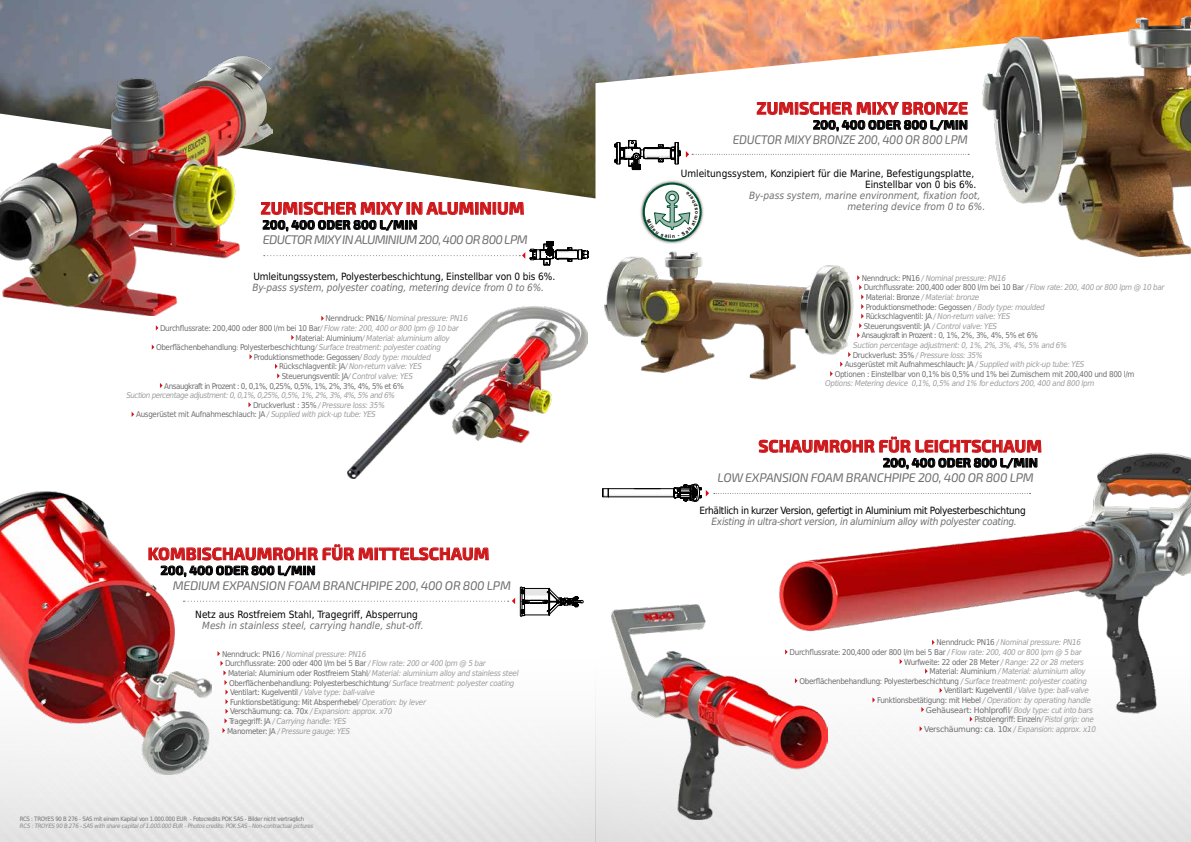
<style>
.page{position:relative;width:1191px;height:842px;background:#fff}
.page>*{position:absolute;margin:0;border:0;box-sizing:border-box;transform-origin:0 0}
.t1{font:700 17px "Exo 2.0";letter-spacing:.01em;color:#cd171a}
.t2{font:italic 12.5px "Exo 2.0";letter-spacing:-.02em;color:#706f6f}
.t3{font:700 12.5px "Exo 2.0";color:#000}
.t4{font:italic 12.5px "Exo 2.0";letter-spacing:-.05em;color:#706f6f}
.t5{font:italic 12.5px "Exo 2.0";letter-spacing:-.02em;color:#706f6f;scale:.95 1}
.t6{font:10px/11.5px "DejaVu Sans Condensed";letter-spacing:-.01em;color:#000;text-align:right}
.t7{font:italic 10px/11px "DejaVu Sans Condensed";letter-spacing:-.01em;color:#706f6f}
.t8{font:10px "DejaVu Sans Condensed";letter-spacing:-.03em;color:#000}
.t9{font:italic 10px "DejaVu Sans Condensed";letter-spacing:-.03em;color:#706f6f}
.t10{font:8px "DejaVu Sans Condensed";letter-spacing:-.04em;color:#706f6f}
.t11{font:italic 8px/9.6px "DejaVu Sans Condensed";letter-spacing:-.04em;color:#9d9d9c;text-align:right}
.t12{font:8px "DejaVu Sans Condensed";letter-spacing:-.06em;color:#706f6f}
.t13{font:italic 8px "DejaVu Sans Condensed";letter-spacing:-.06em;color:#9d9d9c}
.t14{font:8px "DejaVu Sans";letter-spacing:-.04em;color:#706f6f}
.t15{font:italic 6px "DejaVu Sans Condensed";letter-spacing:-.04em;color:#878787}
.t16{font:6px "DejaVu Sans Condensed";letter-spacing:-.04em;color:#706f6f}
.s1{font-style:normal;color:#706f6f}
.s2{font-style:italic;color:#9d9d9c}
.s3{font-size:6.8px}
.s4{font-family:"DejaVu Sans Condensed";font-style:italic;color:#9d9d9c}
.s5{font-family:"DejaVu Sans";font-style:normal;color:#706f6f}
</style>
<div class="page">
<img style="left:0;top:684px;width:1191px;height:158px">
<img style="left:0;top:0;width:1191px;height:198px">
<img style="left:779px;top:450px;width:412px;height:265px">
<svg style="left:211px;top:544px;width:278px;height:33px"></svg>
<svg style="left:291px;top:335px;width:3px;height:5px"></svg>
<svg style="left:249px;top:354px;width:3px;height:5px"></svg>
<svg style="left:275px;top:364px;width:5px;height:14px"></svg>
<svg style="left:248px;top:402px;width:3px;height:5px"></svg>
<svg style="left:217px;top:651px;width:11px;height:82px"></svg>
<svg style="left:899px;top:659px;width:3px;height:5px"></svg>
<svg style="left:925px;top:668px;width:2px;height:6px"></svg>
<svg style="left:939px;top:688px;width:3px;height:5px"></svg>
<svg style="left:872px;top:697px;width:3px;height:5px"></svg>
<svg style="left:921px;top:707px;width:3px;height:5px"></svg>
<svg style="left:969px;top:716px;width:3px;height:6px"></svg>
<svg style="left:919px;top:726px;width:3px;height:5px"></svg>
<svg style="left:759px;top:436px;width:282px;height:33px"></svg>
<img style="left:0;top:57px;width:272px;height:259px">
<img style="left:982px;top:16px;width:209px;height:240px">
<img style="left:604px;top:251px;width:250px;height:129px">
<img style="left:0;top:491px;width:211px;height:284px">
<img style="left:81px;top:141px;width:507px;height:160px">
<svg style="left:183px;top:587px;width:400px;height:29px"></svg>
<svg style="left:602px;top:482px;width:428px;height:21px"></svg>
<img style="left:656px;top:239px;width:32px;height:5px">
<img style="left:347px;top:306px;width:240px;height:173px">
<img style="left:611px;top:605px;width:216px;height:214px">
<svg style="left:614px;top:47px;width:475px;height:192px"></svg>
<h1 class="t1" style="left:261px;top:198px;width:265px">ZUMISCHER MIXY IN ALUMINIUM</h1>
<h2 class="t3" style="left:263px;top:217px;width:156px">200, 400 ODER 800 L/MIN</h2>
<h2 class="t4" style="left:263px;top:233px;width:266px">EDUCTOR MIXY IN ALUMINIUM 200, 400 OR 800 LPM</h2>
<p class="t6" style="left:253px;top:270px;width:303px">Umleitungssystem, Polyesterbeschichtung, Einstellbar von 0 bis 6%.</p>
<p class="t7" style="left:252px;top:282px;width:293px">By-pass system, polyester coating, metering device from 0 to 6%.</p>
<p class="t11" style="left:325px;top:314px;width:144px"><span class="s1">Nenndruck: PN16</span>/ Nominal pressure: PN16</p>
<p class="t10" style="left:160px;top:322px;width:300px">Durchflussrate: 200,400 oder 800 l/m bei 10 Bar<span class="s2">/ Flow rate: 200, 400 or 800 lpm @ 10 bar</span></p>
<p class="t11" style="left:295px;top:333px;width:156px"><span class="s1">Material: Aluminium</span>/ Material: aluminium alloy</p>
<p class="t10" style="left:156px;top:341px;width:286px">Oberflächenbehandlung<span class="s3">:</span> Polyesterbeschichtung<span class="s2">/ Surface treatment: polyester coating</span></p>
<p class="t10" style="left:254px;top:350px;width:179px">Produktionsmethode: Gegossen<span class="s2">/ Body type: moulded</span></p>
<p class="t11" style="left:279px;top:362px;width:144px"><span class="s1">Rückschlagventil: JA</span>/ Non-return valve: YES</p>
<p class="t10" style="left:282px;top:370px;width:133px">Steuerungsventil: JA<span class="s2">/ Control valve: YES</span></p>
<p class="t12" style="left:164px;top:379px;width:241px">Ansaugkraft in Prozent : 0, 0,1%, 0,25%, 0,5%, 1%, 2%, 3%, 4%, 5% et 6%</p>
<p class="t13" style="left:126px;top:390px;width:270px">Suction percentage adjustment: 0, 0,1%, 0,25%, 0,5%, 1%, 2%, 3%, 4%, 5% and 6%</p>
<p class="t11" style="left:253px;top:400px;width:133px"><span class="s1">Druckverlust : 35%</span> / Pressure loss: 35%</p>
<p class="t10" style="left:136px;top:408px;width:241px">Ausgerüstet mit Aufnahmeschlauch: JA <span class="s2">/ Supplied with pick-up tube: YES</span></p>
<h1 class="t1" style="left:148px;top:544px;width:343px">KOMBISCHAUMROHR FÜR MITTELSCHAUM</h1>
<h2 class="t3" style="left:161px;top:563px;width:156px">200, 400 ODER 800 L/MIN</h2>
<h2 class="t2" style="left:173px;top:578px;width:340px">MEDIUM EXPANSION FOAM BRANCHPIPE 200, 400 OR 800 LPM</h2>
<p class="t6" style="left:195px;top:608px;width:224px">Netz aus Rostfreiem Stahl, Tragegriff, Absperrung</p>
<p class="t7" style="left:202px;top:620px;width:223px">Mesh in stainless steel, carrying handle, shut-off.</p>
<p class="t11" style="left:222px;top:649px;width:146px"><span class="s1">Nenndruck: PN16</span> / Nominal pressure: PN16</p>
<p class="t10" style="left:225px;top:657px;width:262px">Durchflussrate: 200 oder 400 l/m bei 5 Bar <span class="s2">/ Flow rate: 200 or 400 lpm @ 5 bar</span></p>
<p class="t11" style="left:228px;top:668px;width:292px"><span class="s1">Material: Aluminium oder Rostfreiem Stahl</span>/ Material: aluminium alloy and stainless steel</p>
<p class="t10" style="left:229px;top:676px;width:287px">Oberflächenbehandlung: Polyesterbeschichtung<span class="s2">/ Surface treatment: polyester coating</span></p>
<p class="t10" style="left:230px;top:686px;width:146px">Ventilart: Kugelventil <span class="s2">/ Valve type: ball-valve</span></p>
<p class="t10" style="left:230px;top:695px;width:197px">Funktionsbetätigung: Mit Absperrhebel<span class="s2">/ Operation: by lever</span></p>
<p class="t11" style="left:230px;top:707px;width:164px"><span class="s1">Verschäumung: ca. 70x</span> / Expansion: approx. x70</p>
<p class="t11" style="left:229px;top:716px;width:119px"><span class="s1">Tragegriff: JA</span> / Carrying handle: YES</p>
<p class="t11" style="left:227px;top:726px;width:125px"><span class="s1">Manometer: JA</span> / Pressure gauge: YES</p>
<p class="t16" style="left:20px;top:814px;width:286px">RCS : TROYES 90 B 276 - SAS mit einem Kapital von 1.000.000 EUR - Fotocredits POK SAS - Bilder nicht vertraglich</p>
<p class="t15" style="left:20px;top:822px;width:295px">RCS : TROYES 90 B 276 - SAS with share capital of 1.000.000 EUR - Photos credits: POK SAS - Non-contractual pictures</p>
<h1 class="t1" style="left:756px;top:98px;width:213px">ZUMISCHER MIXY BRONZE</h1>
<h2 class="t3" style="left:813px;top:117px;width:156px">200, 400 ODER 800 L/MIN</h2>
<h2 class="t5" style="left:732px;top:133px;width:249px">EDUCTOR MIXY BRONZE 200, 400 OR 800 LPM</h2>
<p class="t6" style="left:681px;top:167px;width:297px">Umleitungssystem, Konzipiert für die Marine, Befestigungsplatte,<br>Einstellbar von 0 bis 6%.</p>
<p class="t7" style="left:847px;top:190px;width:139px;text-indent:-98px">By-pass system, marine environment, fixation foot, metering device from 0 to 6%.</p>
<p class="t11" style="left:861px;top:273px;width:146px"><span class="s1">Nenndruck: PN16</span> / Nominal pressure: PN16</p>
<p class="t10" style="left:863px;top:281px;width:302px">Durchflussrate: 200,400 oder 800 l/m bei 10 Bar <span class="s2">/ Flow rate: 200, 400 or 800 lpm @ 10 bar</span></p>
<p class="t11" style="left:865px;top:292px;width:115px"><span class="s1">Material: Bronze</span> / Material: bronze</p>
<p class="t10" style="left:865px;top:300px;width:181px">Produktionsmethode: Gegossen <span class="s2">/ Body type: moulded</span></p>
<p class="t11" style="left:865px;top:311px;width:146px"><span class="s1">Rückschlagventil: JA</span> / Non-return valve: YES</p>
<p class="t10" style="left:863px;top:319px;width:135px">Steuerungsventil: JA <span class="s2">/ Control valve: YES</span></p>
<p class="t12" style="left:861px;top:329px;width:178px">Ansaugkraft in Prozent : 0, 1%, 2%, 3%, 4%, 5% et 6%</p>
<p class="t11" style="left:853px;top:340px;width:215px">Suction percentage adjustment: 0, 1%, 2%, 3%, 4%, 5% and 6%</p>
<p class="t11" style="left:852px;top:350px;width:131px"><span class="s1">Druckverlust: 35%</span> / Pressure loss: 35%</p>
<p class="t10" style="left:844px;top:358px;width:241px">Ausgerüstet mit Aufnahmeschlauch: JA <span class="s2">/ Supplied with pick-up tube: YES</span></p>
<p class="t10" style="left:834px;top:367px;width:301px">Optionen : Einstellbar von 0,1% bis 0,5% und 1% bei Zumischern mit 200,400 und 800 l/m</p>
<p class="t11" style="left:825px;top:379px;width:271px">Options: Metering device 0,1%, 0,5% and 1% for eductors 200, 400 and 800 lpm</p>
<h1 class="t1" style="left:758px;top:436px;width:285px">SCHAUMROHR FÜR LEICHTSCHAUM</h1>
<h2 class="t3" style="left:883px;top:455px;width:156px">200, 400 ODER 800 L/MIN</h2>
<h2 class="t2" style="left:717px;top:470px;width:318px">LOW EXPANSION FOAM BRANCHPIPE 200, 400 OR 800 LPM</h2>
<p class="t8" style="left:699px;top:503px;width:328px">Erhältlich in kurzer Version, gefertigt in Aluminium mit Polyesterbeschichtung</p>
<p class="t9" style="left:711px;top:515px;width:307px">Existing in ultra-short version, in aluminium alloy with polyester coating.</p>
<p class="t11" style="left:936px;top:638px;width:146px"><span class="s1">Nenndruck: PN16</span> / Nominal pressure: PN16</p>
<p class="t10" style="left:789px;top:646px;width:294px">Durchflussrate: 200,400 oder 800 l/m bei 5 Bar <span class="s2">/ Flow rate: 200, 400 or 800 lpm @ 5 bar</span></p>
<p class="t10" style="left:904px;top:655px;width:181px">Wurfweite: 22 oder 28 Meter <span class="s2">/ Range: 22 or 28 meters</span></p>
<p class="t11" style="left:929px;top:666px;width:158px"><span class="s1">Material: Aluminium</span> / Material: aluminium alloy</p>
<p class="t10" style="left:799px;top:674px;width:289px">Oberflächenbehandlung: Polyesterbeschichtung <span class="s2">/ Surface treatment: polyester coating</span></p>
<p class="t10" style="left:944px;top:684px;width:146px">Ventilart: Kugelventil <span class="s2">/ Valve type: ball-valve</span></p>
<p class="t10" style="left:877px;top:694px;width:215px">Funktionsbetätigung: mit Hebel <span class="s2">/ Operation: by operating handle</span></p>
<p class="t14" style="left:926px;top:703px;width:169px">Gehäuseart: Hohlprofil<span class="s4">/ Body type: cut into bars</span></p>
<p class="t11" style="left:924px;top:714px;width:173px"><span class="s1">Pistolengriff: Einzeln</span>/ Pistol grip: one<br><span class="s5">Verschäumung: ca. 10x</span> / Expansion: approx. x10</p>
</div>
